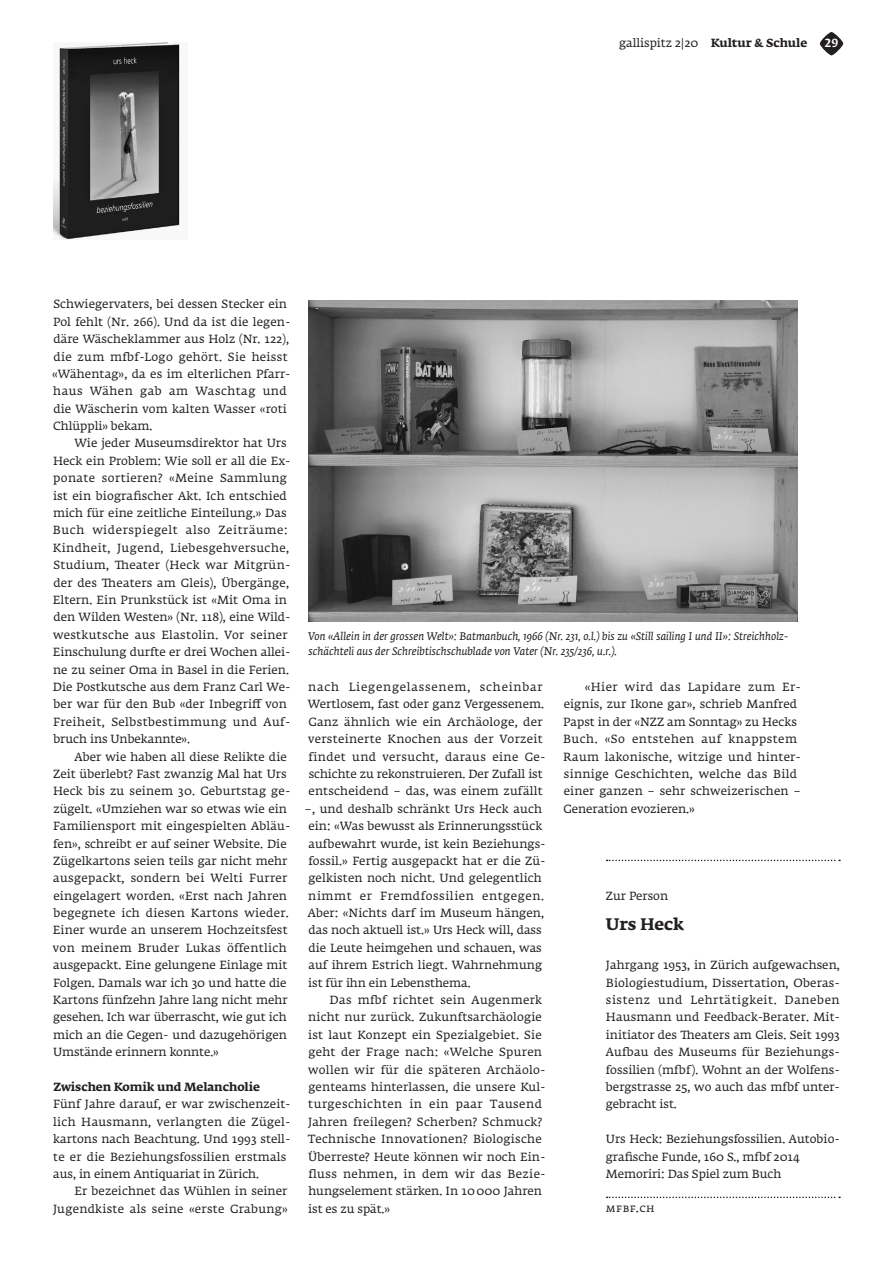
<style>
.page{position:relative;width:893px;height:1263px;background:#fff}
.page>*{position:absolute;margin:0;border:0;box-sizing:border-box;transform-origin:0 0}
.titel_3{font:700 16.5px "Fedra Serif A Std";color:#231f20}
.fliesstext{font:11.7px/17.4px "Fedra Serif A Std";letter-spacing:.01em;color:#231f20}
.fliesstext-2{font:11.7px "Fedra Serif A Std";letter-spacing:.03em;color:#231f20}
.fliesstext-3{font:11.7px "Fedra Serif A Std";letter-spacing:.035em;color:#231f20}
.fliesstext-4{font:11.7px "Fedra Serif A Std";letter-spacing:.07em;color:#231f20}
.fliesstext-5{font:11.7px "Fedra Serif A Std";letter-spacing:.055em;color:#231f20}
.fliesstext_bold{font:700 11.7px "Fedra Serif A Std";letter-spacing:-.005em;color:#231f20}
.infoblock{font:11.7px "Fedra Serif A Std";letter-spacing:.04em;color:#231f20}
.t1{font:500 11.7px "Fedra Serif A Std";color:#fff}
.Legende_frei{font:italic 10.95px/15.3px "Fedra Serif A Std";color:#231f20}
.s1{font-weight:700}
</style>
<div class="page">
<svg style="left:820px;top:32px;width:23px;height:23px"></svg>
<svg style="left:607px;top:860px;width:233px;height:1px"></svg>
<svg style="left:607px;top:1196px;width:233px;height:2px"></svg>
<img style="left:308px;top:301px;width:489px;height:321px">
<img style="left:53px;top:43px;width:127px;height:196px">
<p class="fliesstext" style="left:619px;top:36px;width:190px">gallispitz 2|20 <span class="s1">Kultur &amp; Schule</span></p>
<p class="t1" style="left:824px;top:35px;width:15px">29</p>
<p class="fliesstext" style="left:52px;top:296px;width:240px">Schwiegervaters, bei dessen Stecker ein Pol fehlt (Nr. 266). Und da ist die legen&shy;däre Wäscheklammer aus Holz (Nr. 122), die zum mfbf-Logo gehört. Sie heisst «Wähentag», da es im elterlichen Pfarr&shy;haus Wähen gab am Waschtag und die Wäscherin vom kalten Wasser «roti Chlüppli» bekam.</p>
<p class="fliesstext" style="left:53px;top:436px;width:239px;text-indent:21px">Wie jeder Museumsdirektor hat Urs Heck ein Problem: Wie soll er all die Ex&shy;ponate sortieren? «Meine Sammlung ist ein biografischer Akt. Ich entschied mich für eine zeitliche Einteilung.» Das Buch widerspiegelt also Zeiträume:<br>Kindheit, Jugend, Liebesgehversuche, Studium, Theater (Heck war Mitgrün&shy;der des Theaters am Gleis), Übergänge, Eltern. Ein Prunkstück ist «Mit Oma in den Wilden Westen» (Nr. 118), eine Wild&shy;westkutsche aus Elastolin. Vor seiner Einschulung durfte er drei Wochen allei&shy;ne zu seiner Oma in Basel in die Ferien.<br>Die Postkutsche aus dem Franz Carl We&shy;ber war für den Bub «der Inbegriff von Freiheit, Selbstbestimmung und Auf&shy;bruch ins Unbekannte».</p>
<p class="fliesstext" style="left:53px;top:749px;width:239px;text-indent:21px">Aber wie haben all diese Relikte die Zeit überlebt? Fast zwanzig Mal hat Urs Heck bis zu seinem 30. Geburtstag ge&shy;zügelt. «Umziehen war so etwas wie ein Familiensport mit eingespielten Abläu&shy;fen», schreibt er auf seiner Website. Die Zügelkartons seien teils gar nicht mehr ausgepackt, sondern bei Welti Furrer eingelagert worden. «Erst nach Jahren begegnete ich diesen Kartons wieder.<br>Einer wurde an unserem Hochzeitsfest von meinem Bruder Lukas öffentlich ausgepackt. Eine gelungene Einlage mit Folgen. Damals war ich 30 und hatte die Kartons fünfzehn Jahre lang nicht mehr gesehen. Ich war überrascht, wie gut ich mich an die Gegen- und dazugehörigen Umstände erinnern konnte.»</p>
<p class="fliesstext_bold" style="left:53px;top:1079px;width:208px">Zwischen Komik und Melancholie</p>
<p class="fliesstext" style="left:53px;top:1096px;width:239px">Fünf Jahre darauf, er war zwischenzeit&shy;lich Hausmann, verlangten die Zügel&shy;kartons nach Beachtung. Und 1993 stell&shy;te er die Beziehungsfossilien erstmals aus, in einem Antiquariat in Zürich.</p>
<p class="fliesstext" style="left:53px;top:1183px;width:236px;text-align:right">Er bezeichnet das Wühlen in seiner<br>Jugendkiste als seine «erste Grabung»</p>
<p class="Legende_frei" style="left:308px;top:628px;width:482px">Von «Allein in der grossen Welt»: Batmanbuch, 1966 (Nr. 231, o.l.) bis zu «Still sailing I und II»: Streichholz&shy;schächteli aus der Schreibtischschublade von Vater (Nr. 235/236, u.r.).</p>
<p class="fliesstext-4" style="left:308px;top:679px;width:236px">nach Liegengelassenem, scheinbar</p>
<p class="fliesstext" style="left:308px;top:696px;width:238px">Wertlosem, fast oder ganz Vergessenem.</p>
<p class="fliesstext" style="left:308px;top:714px;width:236px">Ganz ähnlich wie ein Archäologe, der</p>
<p class="fliesstext-2" style="left:308px;top:732px;width:236px">versteinerte Knochen aus der Vorzeit</p>
<p class="fliesstext-3" style="left:308px;top:749px;width:239px">findet und versucht, daraus eine Ge-</p>
<p class="fliesstext" style="left:309px;top:766px;width:235px">schichte zu rekonstruieren. Der Zufall ist</p>
<p class="fliesstext" style="left:309px;top:783px;width:236px">entscheidend – das, was einem zufällt</p>
<p class="fliesstext" style="left:305px;top:801px;width:239px">–, und deshalb schränkt Urs Heck auch</p>
<p class="fliesstext" style="left:309px;top:818px;width:235px">ein: «Was bewusst als Erinnerungsstück</p>
<p class="fliesstext" style="left:308px;top:836px;width:239px">aufbewahrt wurde, ist kein Beziehungs-</p>
<p class="fliesstext" style="left:308px;top:853px;width:239px">fossil.» Fertig ausgepackt hat er die Zü-</p>
<p class="fliesstext" style="left:308px;top:870px;width:235px">gelkisten noch nicht. Und gelegentlich</p>
<p class="fliesstext-5" style="left:308px;top:888px;width:237px">nimmt er Fremdfossilien entgegen.</p>
<p class="fliesstext" style="left:308px;top:905px;width:238px">Aber: «Nichts darf im Museum hängen,</p>
<p class="fliesstext" style="left:309px;top:923px;width:235px">das noch aktuell ist.» Urs Heck will, dass</p>
<p class="fliesstext" style="left:309px;top:940px;width:235px">die Leute heimgehen und schauen, was</p>
<p class="fliesstext" style="left:308px;top:957px;width:235px">auf ihrem Estrich liegt. Wahrnehmung</p>
<p class="fliesstext" style="left:308px;top:975px;width:164px">ist für ihn ein Lebensthema.</p>
<p class="fliesstext" style="left:308px;top:992px;width:239px;text-indent:22px">Das mfbf richtet sein Augenmerk nicht nur zurück. Zukunftsarchäologie ist laut Konzept ein Spezialgebiet. Sie geht der Frage nach: «Welche Spuren wollen wir für die späteren Archäolo&shy;genteams hinterlassen, die unsere Kul&shy;turgeschichten in ein paar Tausend Jahren freilegen? Scherben? Schmuck?<br>Technische Innovationen? Biologische Überreste? Heute können wir noch Ein&shy;fluss nehmen, in dem wir das Bezie&shy;hungselement stärken. In 10000 Jahren ist es zu spät.»</p>
<p class="fliesstext" style="left:563px;top:679px;width:239px;text-indent:21px">«Hier wird das Lapidare zum Er&shy;eignis, zur Ikone gar», schrieb Manfred Papst in der «NZZ am Sonntag» zu Hecks Buch. «So entstehen auf knappstem Raum lakonische, witzige und hinter&shy;sinnige Geschichten, welche das Bild einer ganzen – sehr schweizerischen – Generation evozieren.»</p>
<p class="fliesstext" style="left:606px;top:888px;width:64px">Zur Person</p>
<p class="titel_3" style="left:606px;top:912px;width:79px">Urs Heck</p>
<p class="fliesstext" style="left:606px;top:957px;width:235px;text-align:justify">Jahrgang 1953, in Zürich aufgewachsen, Biologiestudium, Dissertation, Oberas&shy;sistenz und Lehrtätigkeit. Daneben Hausmann und Feedback-Berater. Mit&shy;initiator des Theaters am Gleis. Seit 1993<br>Aufbau des Museums für Beziehungs&shy;fossilien (mfbf). Wohnt an der Wolfens&shy;bergstrasse 25, wo auch das mfbf unter&shy;gebracht ist.</p>
<p class="fliesstext" style="left:606px;top:1131px;width:235px">Urs Heck: Beziehungsfossilien. Autobio&shy;grafische Funde, 160 S., mfbf 2014</p>
<p class="fliesstext" style="left:606px;top:1166px;width:177px">Memoriri: Das Spiel zum Buch</p>
<p class="infoblock" style="left:606px;top:1200px;width:50px">mfbf.ch</p>
</div>
